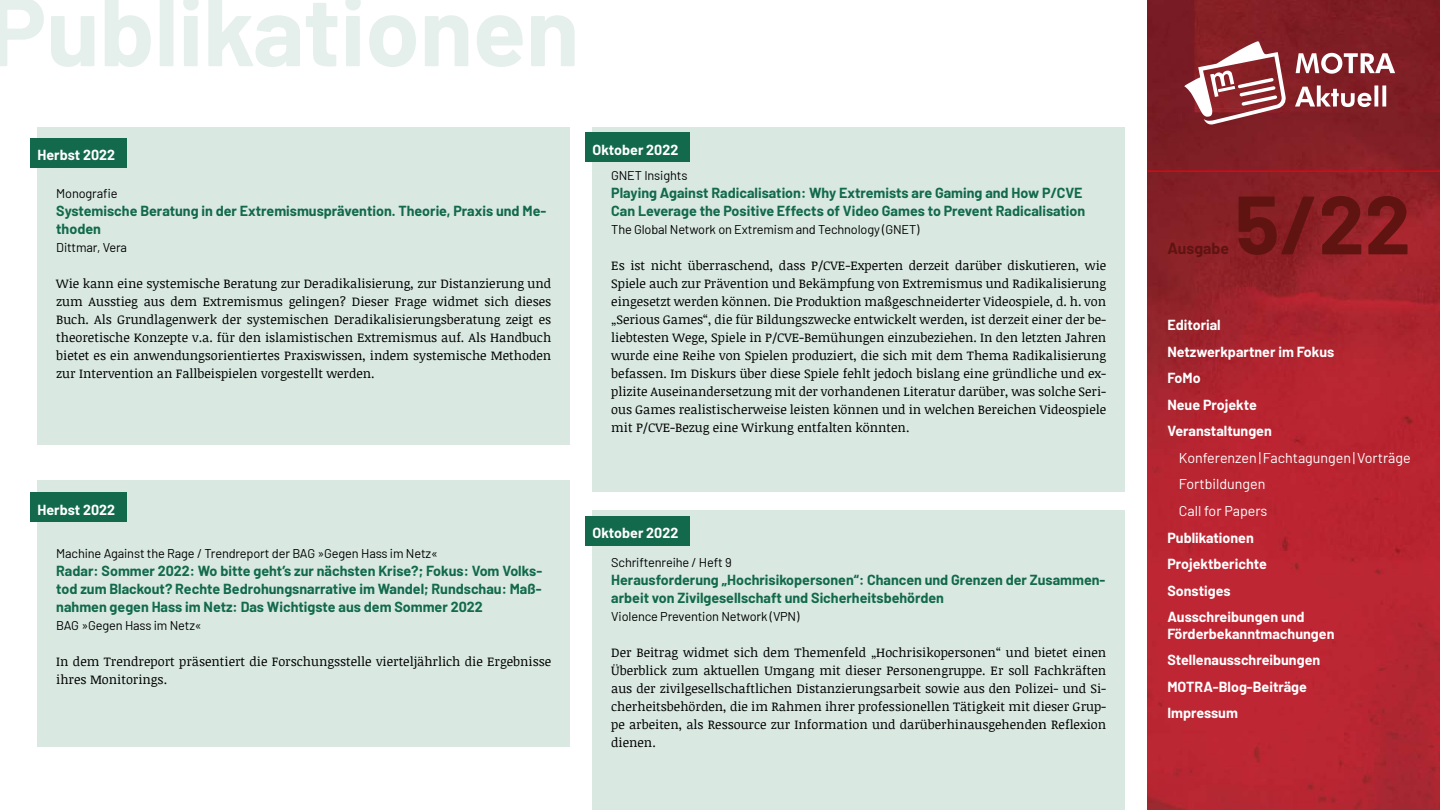
<style>
.page{position:relative;width:1440px;height:810px;background:#fff}
.page>*{position:absolute;margin:0;border:0;box-sizing:border-box;transform-origin:0 0}
.t1{font:700 97.5px "Barlow";color:#e5efeb}
.t2{font:700 82.5px "Barlow";color:#5f1412}
.t3{font:700 15.75px "Barlow";color:#5f1412}
.t4{font:700 14.25px/18px "Barlow";color:#12694b}
.t5{font:700 14.25px/26.5px "Barlow";color:#fff}
.t6{font:14.25px/26.5px "Barlow";color:#fff}
.t7{font:12.75px/18px "Noticia Text";color:#000;text-align:justify}
.t8{font:12.75px "Barlow";letter-spacing:-.01em;color:#000}
</style>
<div class="page">
<img style="left:1148px;top:0;width:292px;height:810px">
<hr style="left:1148px;top:171px;width:292px;height:1px;background:#e30613">
<svg style="left:1295px;top:85px;width:91px;height:22px"></svg>
<svg style="left:1296px;top:53px;width:99px;height:21px"></svg>
<svg style="left:1184px;top:41px;width:102px;height:84px"></svg>
<div style="left:592px;top:510px;width:533px;height:300px;background:#d9e9e2"></div>
<div style="left:585px;top:516px;width:105px;height:30px;background:#12694b"></div>
<div style="left:592px;top:128px;width:533px;height:364px;background:#d9e9e2"></div>
<div style="left:585px;top:133px;width:105px;height:29px;background:#12694b"></div>
<div style="left:38px;top:128px;width:532px;height:318px;background:#d9e9e2"></div>
<div style="left:30px;top:138px;width:97px;height:30px;background:#12694b"></div>
<div style="left:38px;top:480px;width:532px;height:267px;background:#d9e9e2"></div>
<div style="left:30px;top:493px;width:97px;height:29px;background:#12694b"></div>
<h1 class="t1" style="left:-12px;top:-41px;width:593px">Publikationen</h1>
<p class="t5" style="left:38px;top:141px;width:79px">Herbst 2022</p>
<p class="t8" style="left:56px;top:184px;width:63px">Monografie</p>
<p class="t4" style="left:56px;top:201px;width:492px">Systemische Beratung in der Extremismusprävention. Theorie, Praxis und Me&shy;thoden</p>
<p class="t8" style="left:56px;top:238px;width:72px">Dittmar, Vera</p>
<p class="t7" style="left:56px;top:274px;width:497px">Wie kann eine systemische Beratung zur Deradikalisierung, zur Distanzierung und zum Ausstieg aus dem Extremismus gelingen? Dieser Frage widmet sich dieses Buch. Als Grundlagenwerk der systemischen Deradikalisierungsberatung zeigt es theoretische Konzepte v.a. für den islamistischen Extremismus auf. Als Handbuch bietet es ein anwendungsorientiertes Praxiswissen, indem systemische Methoden zur Intervention an Fallbeispielen vorgestellt werden.</p>
<p class="t5" style="left:38px;top:495px;width:79px">Herbst 2022</p>
<p class="t8" style="left:56px;top:544px;width:383px">Machine Against the Rage / Trendreport der BAG »Gegen Hass im Netz«</p>
<p class="t4" style="left:56px;top:561px;width:487px;text-align:justify">Radar: Sommer 2022: Wo bitte geht’s zur nächsten Krise?; Fokus: Vom Volks&shy;tod zum Blackout? Rechte Bedrohungsnarrative im Wandel; Rundschau: Maß&shy;nahmen gegen Hass im Netz: Das Wichtigste aus dem Sommer 2022</p>
<p class="t8" style="left:56px;top:616px;width:147px">BAG »Gegen Hass im Netz«</p>
<p class="t7" style="left:56px;top:652px;width:497px">In dem Trendreport präsentiert die Forschungsstelle vierteljährlich die Ergebnisse ihres Monitorings.</p>
<p class="t5" style="left:592px;top:135px;width:87px">Oktober 2022</p>
<p class="t8" style="left:611px;top:166px;width:78px">GNET Insights</p>
<p class="t4" style="left:611px;top:183px;width:476px">Playing Against Radicalisation: Why Extremists are Gaming and How P/CVE<br>Can Leverage the Positive Effects of Video Games to Prevent Radicalisation</p>
<p class="t8" style="left:611px;top:220px;width:310px">The Global Network on Extremism and Technology (GNET)</p>
<p class="t7" style="left:611px;top:256px;width:497px">Es ist nicht überraschend, dass P/CVE-Experten derzeit darüber diskutieren, wie Spiele auch zur Prävention und Bekämpfung von Extremismus und Radikalisierung eingesetzt werden können. Die Produktion maßgeschneiderter Videospiele, d. h. von „Serious Games“, die für Bildungszwecke entwickelt werden, ist derzeit einer der be&shy;liebtesten Wege, Spiele in P/CVE-Bemühungen einzubeziehen. In den letzten Jahren wurde eine Reihe von Spielen produziert, die sich mit dem Thema Radikalisierung befassen. Im Diskurs über diese Spiele fehlt jedoch bislang eine gründliche und ex&shy;plizite Auseinandersetzung mit der vorhandenen Literatur darüber, was solche Seri&shy;ous Games realistischerweise leisten können und in welchen Bereichen Videospiele mit P/CVE-Bezug eine Wirkung entfalten könnten.</p>
<p class="t5" style="left:592px;top:519px;width:87px">Oktober 2022</p>
<p class="t8" style="left:611px;top:553px;width:122px">Schriftenreihe / Heft 9</p>
<p class="t4" style="left:611px;top:570px;width:496px">Herausforderung „Hochrisikopersonen“: Chancen und Grenzen der Zusammen&shy;arbeit von Zivilgesellschaft und Sicherheitsbehörden</p>
<p class="t8" style="left:611px;top:607px;width:190px">Violence Prevention Network (VPN)</p>
<p class="t7" style="left:611px;top:643px;width:497px">Der Beitrag widmet sich dem Themenfeld „Hochrisikopersonen“ und bietet einen Überblick zum aktuellen Umgang mit dieser Personengruppe. Er soll Fachkräften aus der zivilgesellschaftlichen Distanzierungsarbeit sowie aus den Polizei- und Si&shy;cherheitsbehörden, die im Rahmen ihrer professionellen Tätigkeit mit dieser Grup&shy;pe arbeiten, als Ressource zur Information und darüberhinausgehenden Reflexion dienen.</p>
<p class="t3" style="left:1167px;top:237px;width:63px">Ausgabe</p>
<h2 class="t2" style="left:1235px;top:164px;width:177px">5/22</h2>
<p class="t5" style="left:1167px;top:311px;width:168px">Editorial<br>Netzwerkpartner im Fokus<br>FoMo<br>Neue Projekte<br>Veranstaltungen</p>
<p class="t6" style="left:1179px;top:443px;width:233px">Konferenzen|Fachtagungen|Vorträge<br>Fortbildungen<br>Call for Papers</p>
<p class="t5" style="left:1167px;top:523px;width:139px">Publikationen<br>Projektberichte<br>Sonstiges<br>Ausschreibungen und</p>
<p class="t5" style="left:1167px;top:619px;width:169px">Förderbekanntmachungen<br>Stellenausschreibungen<br>MOTRA-Blog-Beiträge<br>Impressum</p>
</div>
